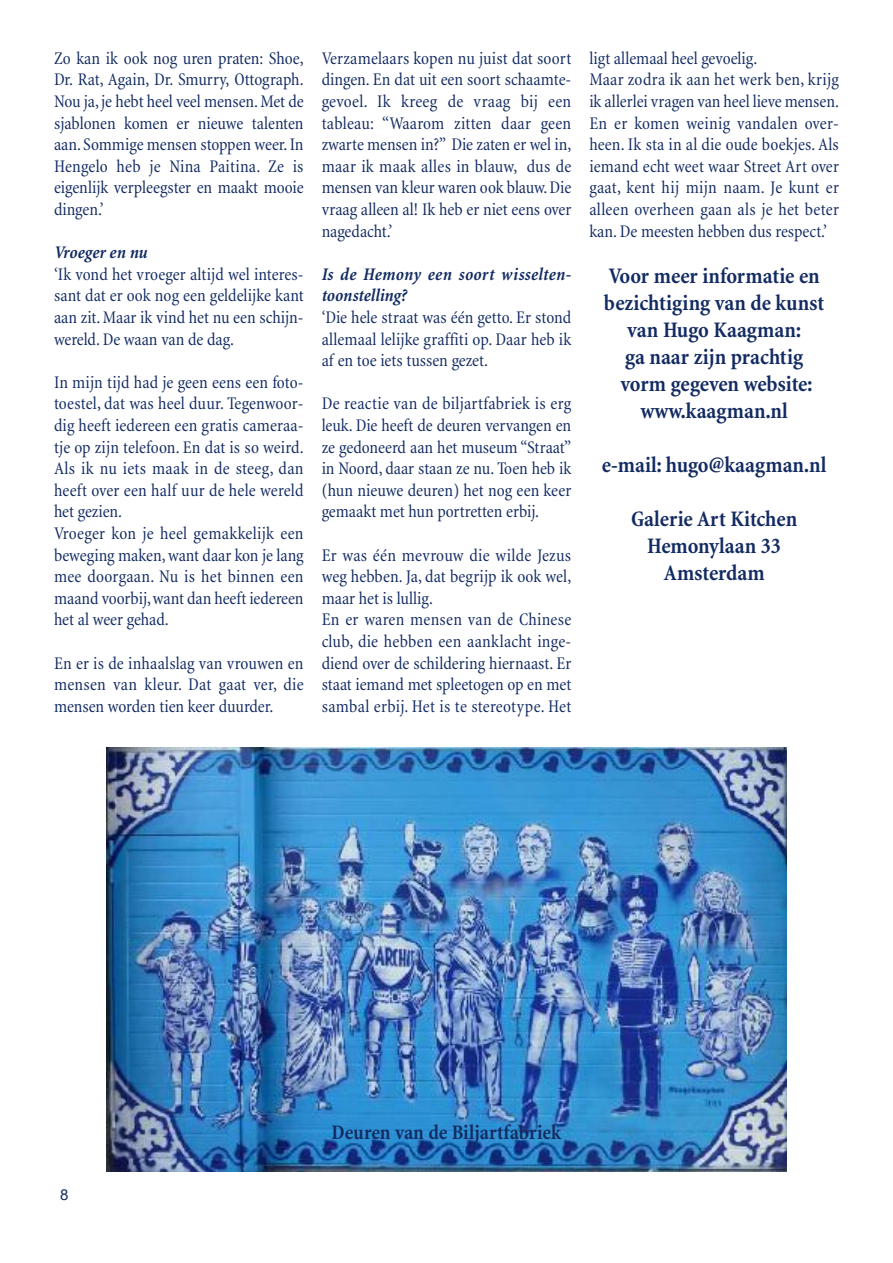
<style>
.page{position:relative;width:893px;height:1263px;background:#fff}
.page>*{position:absolute;margin:0;border:0;box-sizing:border-box;transform-origin:0 0}
.t1{font:700 condensed 22.5px/27px "Minion";color:#132b62;text-align:center}
.t2{font:700 condensed 21px "Minion";color:#132b62}
.t3{font:condensed 18px/21.6px "Minion";letter-spacing:.005em;color:#132b62;text-align:justify}
.t4{font:italic 700 condensed 18px/21.6px "Minion";letter-spacing:.005em;color:#132b62}
.t5{font:15px "Arial";color:#132b62}
</style>
<div class="page">
<img style="left:107px;top:747px;width:679px;height:424px">
<p class="t3" style="left:54px;top:49px;width:251px">Zo kan ik ook nog uren praten: Shoe, Dr. Rat, Again, Dr. Smurry, Ottograph.<br>Nou ja, je hebt heel veel mensen.Met de sjablonen komen er nieuwe talenten aan. Sommige mensen stoppen weer.In Hengelo heb je Nina Paitina. Ze is eigenlijk verpleegster en maakt mooie dingen.’</p>
<p class="t4" style="left:54px;top:243px;width:95px">Vroeger en nu</p>
<p class="t3" style="left:54px;top:265px;width:251px">‘Ik vond het vroeger altijd wel interes&shy;sant dat er ook nog een geldelijke kant aan zit.Maar ik vind het nu een schijn&shy;wereld.De waan van de dag.</p>
<p class="t3" style="left:54px;top:373px;width:251px;text-align:left">In mijn tijd had je geen eens een foto&shy;toestel, dat was heel duur. Tegenwoor&shy;dig heeft iedereen een gratis cameraa&shy;tje op zijn telefoon. En dat is so weird.<br>Als ik nu iets maak in de steeg, dan heeft over een half uur de hele wereld het gezien.<br>Vroeger kon je heel gemakkelijk een beweging maken,want daar kon je lang mee doorgaan. Nu is het binnen een maand voorbij,want dan heeft iedereen het al weer gehad.</p>
<p class="t3" style="left:54px;top:654px;width:251px">En er is de inhaalslag van vrouwen en mensen van kleur. Dat gaat ver, die mensen worden tien keer duurder.</p>
<p class="t3" style="left:322px;top:49px;width:251px">Verzamelaars kopen nu juist dat soort dingen. En dat uit een soort schaamte&shy;gevoel. Ik kreeg de vraag bij een tableau: “Waarom zitten daar geen zwarte mensen in?” Die zaten er wel in, maar ik maak alles in blauw, dus de mensen van kleur waren ook blauw.Die vraag alleen al! Ik heb er niet eens over nagedacht.’</p>
<p class="t4" style="left:322px;top:265px;width:251px">Is de Hemony een soort wisselten&shy;toonstelling?</p>
<p class="t3" style="left:322px;top:308px;width:251px">‘Die hele straat was één getto. Er stond allemaal lelijke graffiti op. Daar heb ik af en toe iets tussen gezet.</p>
<p class="t3" style="left:322px;top:394px;width:251px">De reactie van de biljartfabriek is erg leuk. Die heeft de deuren vervangen en ze gedoneerd aan het museum “Straat” in Noord, daar staan ze nu. Toen heb ik (hun nieuwe deuren) het nog een keer gemaakt met hun portretten erbij.</p>
<p class="t3" style="left:322px;top:546px;width:251px;text-align:left">Er was één mevrouw die wilde Jezus weg hebben. Ja, dat begrijp ik ook wel, maar het is lullig.<br>En er waren mensen van de Chinese club, die hebben een aanklacht inge&shy;diend over de schildering hiernaast. Er staat iemand met spleetogen op en met sambal erbij. Het is te stereotype. Het</p>
<p class="t3" style="left:589px;top:49px;width:251px;text-align:left">ligt allemaal heel gevoelig.<br>Maar zodra ik aan het werk ben, krijg ik allerlei vragen van heel lieve mensen.<br>En er komen weinig vandalen over&shy;heen. Ik sta in al die oude boekjes.Als iemand echt weet waar Street Art over gaat, kent hij mijn naam. Je kunt er alleen overheen gaan als je het beter kan.De meesten hebben dus respect.’</p>
<p class="t1" style="left:604px;top:264px;width:222px">Voor meer informatie en bezichtiging van de kunst van Hugo Kaagman:<br>ga naar zijn prachtig vorm gegeven website: www.kaagman.nl</p>
<p class="t1" style="left:602px;top:453px;width:226px">e-mail: hugo@kaagman.nl</p>
<p class="t1" style="left:631px;top:507px;width:168px">Galerie Art Kitchen<br>Hemonylaan 33<br>Amsterdam</p>
<p class="t5" style="left:60px;top:1186px;width:10px">8</p>
<p class="t2" style="left:332px;top:1125px;width:231px">Deuren van de Biljartfabriek</p>
</div>
